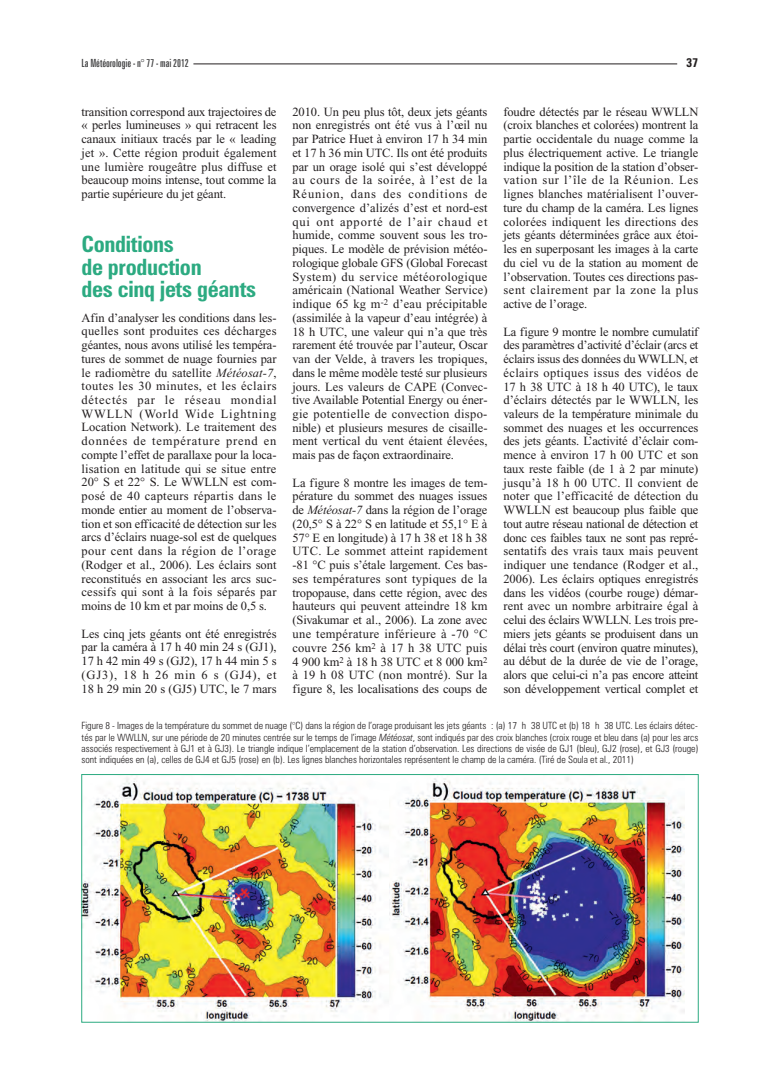
<style>
.page{position:relative;width:780px;height:1088px;background:#fff}
.page>*{position:absolute;margin:0;border:0;box-sizing:border-box;transform-origin:0 0}
.t1{font:700 condensed 22.5px/22.5px "Zurich BT";letter-spacing:-.015em;color:#2caa81}
.t2{font:12.5px/13.8px "Times New Roman";letter-spacing:-.01em;color:#231f20;text-align:justify}
.t3{font:700 condensed 12.5px "Zurich BT";color:#231f20}
.t4{font:extra-condensed 11.25px "Zurich BT";letter-spacing:-.005em;color:#3e3e3f}
.t5{font:300 condensed 10px/11.2px "Zurich BT";color:#231f20;text-align:justify}
.s1{font-style:italic}
</style>
<div class="page">
<hr style="left:193px;top:64px;width:484px;height:1px;background:#231f20">
<img style="left:83px;top:777px;width:601px;height:243px">
<div style="left:81px;top:774px;width:617px;height:248px;border:1px solid #2caa81"></div>
<p class="t4" style="left:81px;top:58px;width:109px">La Météorologie - n° 77 - mai 2012</p>
<p class="t3" style="left:686px;top:58px;width:14px">37</p>
<p class="t2" style="left:81px;top:106px;width:196px">transition correspond aux trajectoires de « perles lumineuses » qui retracent les canaux initiaux tracés par le « leading jet ». Cette région produit également une lumière rougeâtre plus diffuse et beaucoup moins intense, tout comme la partie supérieure du jet géant.</p>
<h1 class="t1" style="left:81px;top:235px;width:176px">Conditions<br>de production<br>des cinq jets géants</h1>
<p class="t2" style="left:81px;top:312px;width:196px">Afin d’analyser les conditions dans les&shy;quelles sont produites ces décharges géantes, nous avons utilisé les tempéra&shy;tures de sommet de nuage fournies par le radiomètre du satellite <span class="s1">Météosat-7</span>, toutes les 30 minutes, et les éclairs détectés par le réseau mondial WWLLN (World Wide Lightning Location Network). Le traitement des données de température prend en compte l’effet de parallaxe pour la loca&shy;lisation en latitude qui se situe entre 20° S et 22° S. Le WWLLN est com&shy;posé de 40 capteurs répartis dans le monde entier au moment de l’observa&shy;tion et son efficacité de détection sur les arcs d’éclairs nuage-sol est de quelques pour cent dans la région de l’orage (Rodger et al., 2006). Les éclairs sont reconstitués en associant les arcs suc&shy;cessifs qui sont à la fois séparés par moins de 10 km et par moins de 0,5 s.</p>
<p class="t2" style="left:81px;top:628px;width:196px">Les cinq jets géants ont été enregistrés par la caméra à 17 h 40 min 24 s (GJ1), 17 h 42 min 49 s (GJ2), 17 h 44 min 5 s (GJ3), 18 h 26 min 6 s (GJ4), et 18 h 29 min 20 s (GJ5) UTC, le 7 mars</p>
<p class="t2" style="left:292px;top:106px;width:196px">2010. Un peu plus tôt, deux jets géants non enregistrés ont été vus à l’œil nu par Patrice Huet à environ 17 h 34 min et 17 h 36 min UTC. Ils ont été produits par un orage isolé qui s’est développé au cours de la soirée, à l’est de la Réunion, dans des conditions de convergence d’alizés d’est et nord-est qui ont apporté de l’air chaud et humide, comme souvent sous les tro&shy;piques. Le modèle de prévision météo&shy;rologique globale GFS (Global Forecast System) du service météorologique américain (National Weather Service) indique 65 kg m<sup>-2</sup> d’eau précipitable (assimilée à la vapeur d’eau intégrée) à 18 h UTC, une valeur qui n’a que très rarement été trouvée par l’auteur, Oscar van der Velde, à travers les tropiques, dans le même modèle testé sur plusieurs jours. Les valeurs de CAPE (Convec&shy;tive Available Potential Energy ou éner&shy;gie potentielle de convection dispo&shy;nible) et plusieurs mesures de cisaille&shy;ment vertical du vent étaient élevées, mais pas de façon extraordinaire.</p>
<p class="t2" style="left:292px;top:477px;width:196px">La figure 8 montre les images de tem&shy;pérature du sommet des nuages issues de <span class="s1">Météosat-7</span> dans la région de l’orage (20,5° S à 22° S en latitude et 55,1° E à 57° E en longitude) à 17 h 38 et 18 h 38<br>UTC. Le sommet atteint rapidement -81 °C puis s’étale largement. Ces bas&shy;ses températures sont typiques de la tropopause, dans cette région, avec des hauteurs qui peuvent atteindre 18 km (Sivakumar et al., 2006). La zone avec une température inférieure à -70 °C couvre 256 km<sup>2</sup> à 17 h 38 UTC puis 4 900 km<sup>2</sup> à 18 h 38 UTC et 8 000 km<sup>2 </sup>à 19 h 08 UTC (non montré). Sur la figure 8, les localisations des coups de</p>
<p class="t2" style="left:503px;top:106px;width:196px">foudre détectés par le réseau WWLLN (croix blanches et colorées) montrent la partie occidentale du nuage comme la plus électriquement active. Le triangle indique la position de la station d’obser&shy;vation sur l’île de la Réunion. Les lignes blanches matérialisent l’ouver&shy;ture du champ de la caméra. Les lignes colorées indiquent les directions des jets géants déterminées grâce aux étoi&shy;les en superposant les images à la carte du ciel vu de la station au moment de l’observation. Toutes ces directions pas&shy;sent clairement par la zone la plus active de l’orage.</p>
<p class="t2" style="left:503px;top:326px;width:196px">La figure 9 montre le nombre cumulatif des paramètres d’activité d’éclair (arcs et éclairs issus des données du WWLLN, et éclairs optiques issus des vidéos de 17 h 38 UTC à 18 h 40 UTC), le taux d’éclairs détectés par le WWLLN, les valeurs de la température minimale du sommet des nuages et les occurrences des jets géants. L’activité d’éclair com&shy;mence à environ 17 h 00 UTC et son taux reste faible (de 1 à 2 par minute) jusqu’à 18 h 00 UTC. Il convient de noter que l’efficacité de détection du WWLLN est beaucoup plus faible que tout autre réseau national de détection et donc ces faibles taux ne sont pas repré&shy;sentatifs des vrais taux mais peuvent indiquer une tendance (Rodger et al., 2006). Les éclairs optiques enregistrés dans les vidéos (courbe rouge) démar&shy;rent avec un nombre arbitraire égal à celui des éclairs WWLLN. Les trois pre&shy;miers jets géants se produisent dans un délai très court (environ quatre minutes), au début de la durée de vie de l’orage, alors que celui-ci n’a pas encore atteint son développement vertical complet et</p>
<p class="t5" style="left:81px;top:721px;width:618px">Figure 8 - Images de la température du sommet de nuage (°C) dans la région de l’orage produisant les jets géants : (a) 17 h 38 UTC et (b) 18 h 38 UTC. Les éclairs détec&shy;tés par le WWLLN, sur une période de 20 minutes centrée sur le temps de l’image <span class="s1">Météosat</span>, sont indiqués par des croix blanches (croix rouge et bleu dans (a) pour les arcs associés respectivement à GJ1 et à GJ3). Le triangle indique l’emplacement de la station d’observation. Les directions de visée de GJ1 (bleu), GJ2 (rose), et GJ3 (rouge) sont indiquées en (a), celles de GJ4 et GJ5 (rose) en (b). Les lignes blanches horizontales représentent le champ de la caméra. (Tiré de Soula et al., 2011)</p>
</div>
